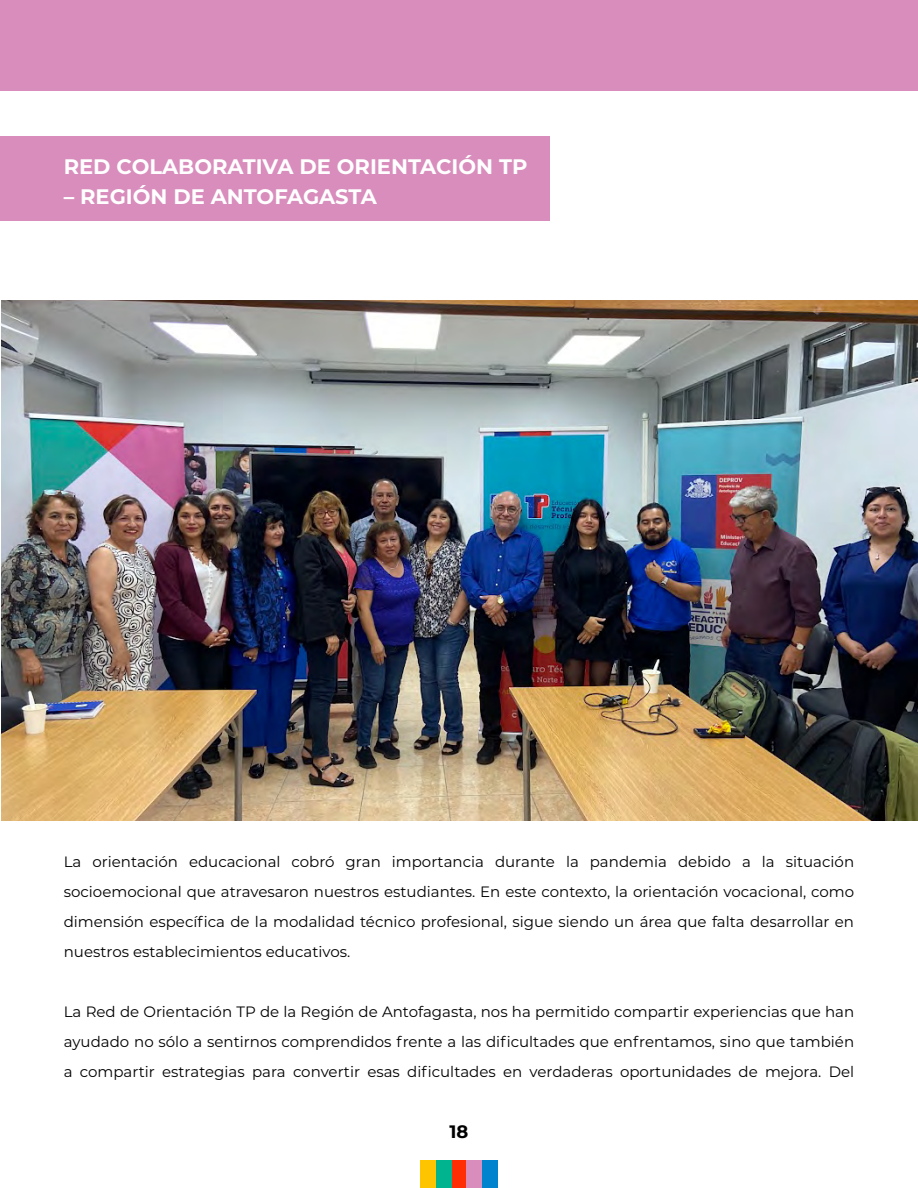
<style>
.page{position:relative;width:918px;height:1188px;background:#fff}
.page>*{position:absolute;margin:0;border:0;box-sizing:border-box;transform-origin:0 0}
.t1{font:700 21px "Montserrat";color:#fff}
.t2{font:700 18px "Montserrat";color:#000}
.t3{font:15px/30px "Montserrat";color:#000;text-align:justify}
</style>
<div class="page">
<div style="left:421px;top:1161px;width:15px;height:27px;background:#ffc400"></div>
<div style="left:451px;top:1161px;width:16px;height:27px;background:#ff2e05"></div>
<div style="left:482px;top:1161px;width:15px;height:27px;background:#0083ce"></div>
<div style="left:436px;top:1161px;width:15px;height:27px;background:#00b48f"></div>
<div style="left:467px;top:1161px;width:15px;height:27px;background:#d88dbc"></div>
<div style="left:0;top:0;width:918px;height:91px;background:#d88dbc"></div>
<div style="left:0;top:136px;width:549px;height:85px;background:#d88dbc"></div>
<img style="left:1px;top:300px;width:917px;height:520px">
<h1 class="t1" style="left:64px;top:151px;width:465px">RED COLABORATIVA DE ORIENTACIÓN TP</h1>
<h1 class="t1" style="left:64px;top:181px;width:315px">– REGIÓN DE ANTOFAGASTA</h1>
<p class="t3" style="left:64px;top:846px;width:792px">La orientación educacional cobró gran importancia durante la pandemia debido a la situación socioemocional que atravesaron nuestros estudiantes. En este contexto, la orientación vocacional, como dimensión específica de la modalidad técnico profesional, sigue siendo un área que falta desarrollar en nuestros establecimientos educativos.</p>
<p class="t3" style="left:64px;top:996px;width:792px">La Red de Orientación TP de la Región de Antofagasta, nos ha permitido compartir experiencias que han ayudado no sólo a sentirnos comprendidos frente a las dificultades que enfrentamos, sino que también a compartir estrategias para convertir esas dificultades en verdaderas oportunidades de mejora. Del</p>
<p class="t2" style="left:450px;top:1118px;width:20px">18</p>
</div>
